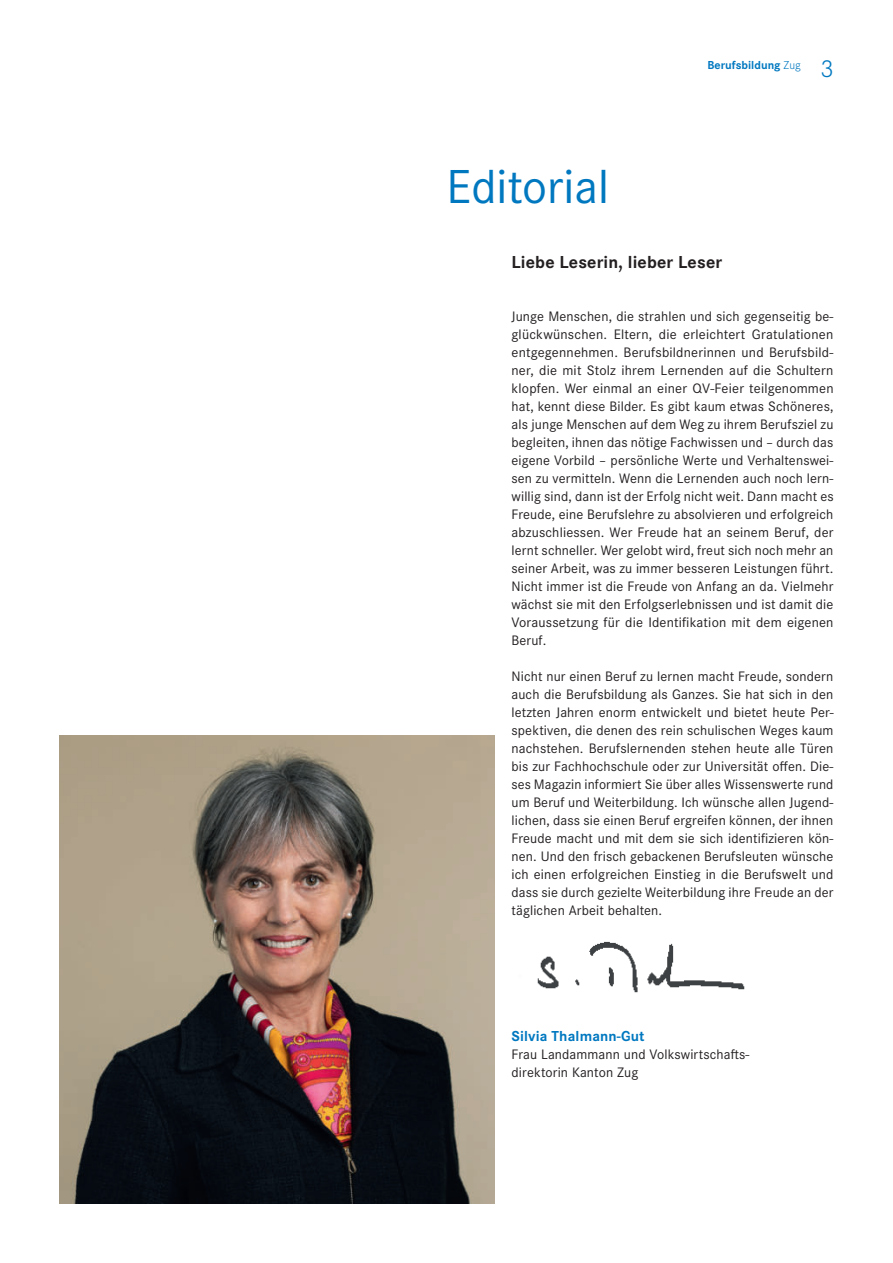
<style>
.page{position:relative;width:893px;height:1263px;background:#fff}
.page>*{position:absolute;margin:0;border:0;box-sizing:border-box;transform-origin:0 0}
.t1{font:49.5px "Corporate S Pro";color:#0078c0}
.t2{font:700 18px "Corporate S Pro";letter-spacing:.01em;color:#231f20}
.t3{font:700 15px "Corporate S Pro";letter-spacing:.01em;color:#0078c0}
.t4{font:14.25px/18px "Corporate S Pro";letter-spacing:.01em;color:#231f20;text-align:justify}
.t5{font:700 12px "Corporate S Pro";color:#0078c0}
.s1{font-weight:300}
.s2{font-weight:300;font-size:25.5px}
</style>
<div class="page">
<img style="left:537px;top:941px;width:208px;height:52px">
<img style="left:60px;top:735px;width:434px;height:468px">
<h1 class="t1" style="left:446px;top:161px;width:164px">Editorial</h1>
<p class="t5" style="left:707px;top:61px;width:128px">Berufsbildung <span class="s1">Zug</span> <span class="s2">3</span></p>
<p class="t2" style="left:511px;top:256px;width:212px">Liebe Leserin, lieber Leser</p>
<p class="t4" style="left:511px;top:307px;width:324px">Junge Menschen, die strahlen und sich gegenseitig be&shy;glückwünschen. Eltern, die erleichtert Gratulationen entgegennehmen. Berufsbildnerinnen und Berufsbild&shy;ner, die mit Stolz ihrem Lernenden auf die Schultern klopfen. Wer einmal an einer QV-Feier teilgenommen hat, kennt diese Bilder. Es gibt kaum etwas Schöneres, als junge Menschen auf dem Weg zu ihrem Berufsziel zu begleiten, ihnen das nötige Fachwissen und – durch das eigene Vorbild – persönliche Werte und Verhaltenswei&shy;sen zu vermitteln. Wenn die Lernenden auch noch lern&shy;willig sind, dann ist der Erfolg nicht weit. Dann macht es Freude, eine Berufslehre zu absolvieren und erfolgreich abzuschliessen. Wer Freude hat an seinem Beruf, der lernt schneller. Wer gelobt wird, freut sich noch mehr an seiner Arbeit, was zu immer besseren Leistungen führt.<br>Nicht immer ist die Freude von Anfang an da. Vielmehr wächst sie mit den Erfolgserlebnissen und ist damit die Voraussetzung für die Identifikation mit dem eigenen Beruf.</p>
<p class="t4" style="left:511px;top:667px;width:324px">Nicht nur einen Beruf zu lernen macht Freude, sondern auch die Berufsbildung als Ganzes. Sie hat sich in den letzten Jahren enorm entwickelt und bietet heute Per&shy;spektiven, die denen des rein schulischen Weges kaum nachstehen. Berufslernenden stehen heute alle Türen bis zur Fachhochschule oder zur Universität offen. Die&shy;ses Magazin informiert Sie über alles Wissenswerte rund um Beruf und Weiterbildung. Ich wünsche allen Jugend&shy;lichen, dass sie einen Beruf ergreifen können, der ihnen Freude macht und mit dem sie sich identifizieren kön&shy;nen. Und den frisch gebackenen Berufsleuten wünsche ich einen erfolgreichen Einstieg in die Berufswelt und dass sie durch gezielte Weiterbildung ihre Freude an der täglichen Arbeit behalten.</p>
<p class="t3" style="left:511px;top:1030px;width:135px">Silvia Thalmann-Gut</p>
<p class="t4" style="left:511px;top:1045px;width:239px">Frau Landammann und Volkswirtschafts&shy;direktorin Kanton Zug</p>
</div>
